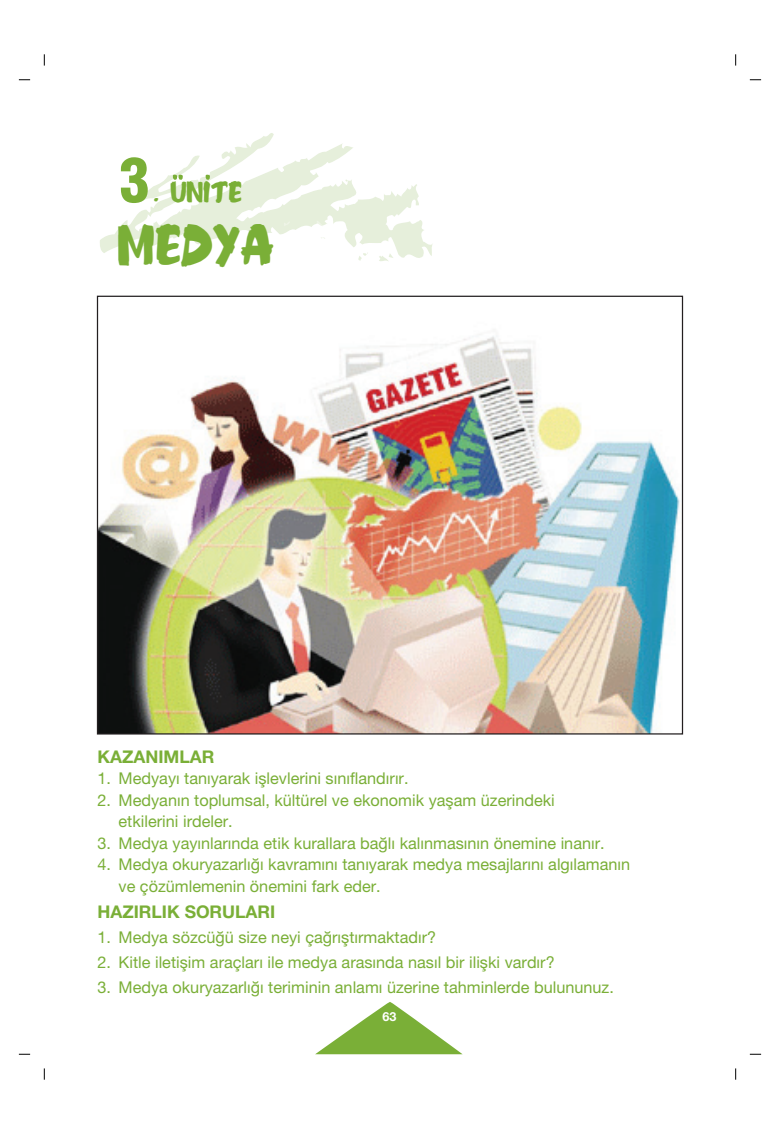
<style>
.page{position:relative;width:780px;height:1134px;background:#fff}
.page>*{position:absolute;margin:0;border:0;box-sizing:border-box;transform-origin:0 0}
.t1{font:59.62px "Anderson Fireball XL5";color:#7aaf37}
.t2{font:42.88px "Anderson Fireball XL5";color:#7aaf37}
.t3{font:22.5px "Anderson Fireball XL5";color:#7aaf37}
.t4{font:17.5px "Helvetica T Bold";color:#7aaf37}
.t5{font:16.25px/21.5px "Helvetica T";color:#7aaf37}
.t6{font:12.5px "Helvetica T Bold";color:#fff}
</style>
<div class="page">
<svg style="left:44px;top:1068px;width:1px;height:12px"></svg>
<svg style="left:44px;top:54px;width:1px;height:12px"></svg>
<svg style="left:735px;top:54px;width:1px;height:12px"></svg>
<svg style="left:749px;top:1054px;width:12px;height:1px"></svg>
<svg style="left:735px;top:1068px;width:1px;height:12px"></svg>
<svg style="left:100px;top:133px;width:333px;height:125px"></svg>
<svg style="left:316px;top:220px;width:7px;height:6px"></svg>
<svg style="left:284px;top:221px;width:6px;height:5px"></svg>
<svg style="left:320px;top:236px;width:5px;height:3px"></svg>
<svg style="left:358px;top:252px;width:10px;height:9px"></svg>
<svg style="left:379px;top:253px;width:14px;height:8px"></svg>
<svg style="left:206px;top:175px;width:4px;height:5px"></svg>
<svg style="left:141px;top:154px;width:59px;height:48px"></svg>
<svg style="left:315px;top:1002px;width:147px;height:52px"></svg>
<img style="left:99px;top:334px;width:581px;height:398px">
<h1 class="t1" style="left:118px;top:149px;width:33px">3</h1>
<h3 class="t3" style="left:153px;top:181px;width:90px">. UNITE</h3>
<h2 class="t2" style="left:118px;top:223px;width:157px">MEDYA</h2>
<p class="t4" style="left:97px;top:750px;width:118px">KAZANIMLAR</p>
<p class="t5" style="left:97px;top:769px;width:312px">1. Medyay› tan›yarak ifllevlerini s›n›fland›r›r.</p>
<p class="t5" style="left:119px;top:791px;width:438px;text-indent:-21px">2. Medyan›n toplumsal, kültürel ve ekonomik yaflam üzerindeki etkilerini irdeler.</p>
<p class="t5" style="left:97px;top:834px;width:508px">3. Medya yay›nlar›nda etik kurallara ba¤l› kal›nmas›n›n önemine inan›r.</p>
<p class="t5" style="left:119px;top:855px;width:513px;text-indent:-21px">4. Medya okuryazarl›¤› kavram›n› tan›yarak medya mesajlar›n› alg›laman›n ve çözümlemenin önemini fark eder.</p>
<p class="t4" style="left:97px;top:905px;width:179px">HAZIRLIK SORULARI</p>
<p class="t5" style="left:97px;top:928px;width:340px">1. Medya sözcü¤ü size neyi ça¤r›flt›rmaktad›r?</p>
<p class="t5" style="left:97px;top:953px;width:458px">2. Kitle iletiflim araçlar› ile medya aras›nda nas›l bir iliflki vard›r?</p>
<p class="t5" style="left:97px;top:978px;width:518px">3. Medya okuryazarl›¤› teriminin anlam› üzerine tahminlerde bulununuz.</p>
<p class="t6" style="left:382px;top:1012px;width:15px">63</p>
</div>
